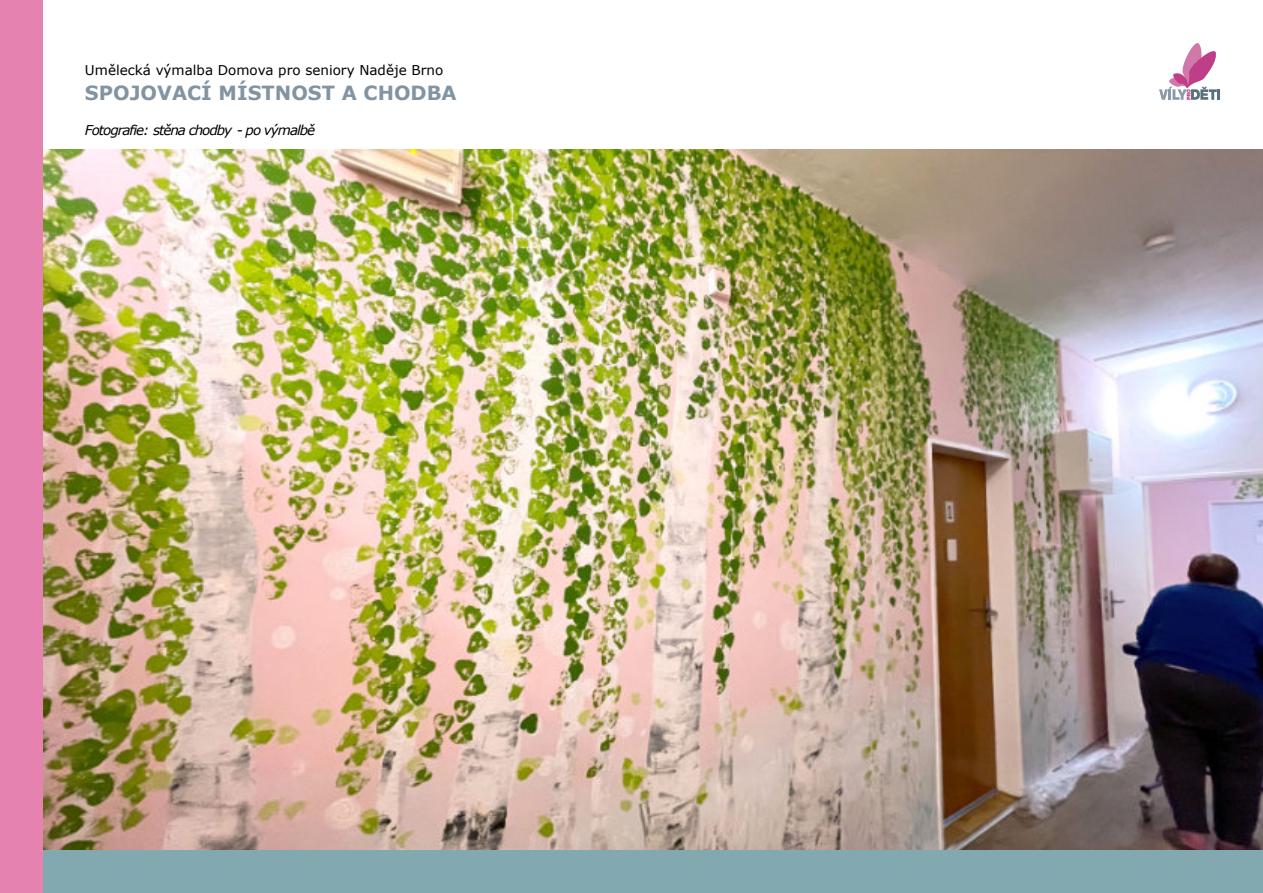
<style>
.page{position:relative;width:1263px;height:893px;background:#fff}
.page>*{position:absolute;margin:0;border:0;box-sizing:border-box;transform-origin:0 0}
.t1{font:700 19.5px "Verdana";color:#8294a1}
.t2{font:13.5px "Verdana";color:#000}
.t3{font:italic 13.5px "Verdana";letter-spacing:-.075em;color:#000}
</style>
<div class="page">
<img style="left:43px;top:149px;width:1220px;height:701px">
<svg style="left:1159px;top:43px;width:61px;height:57px"></svg>
<div style="left:0;top:850px;width:1263px;height:43px;background:#82a9af"></div>
<div style="left:0;top:0;width:43px;height:893px;background:#e682b0"></div>
<p class="t2" style="left:85px;top:65px;width:360px">Umělecká výmalba Domova pro seniory Naděje Brno</p>
<h1 class="t1" style="left:85px;top:85px;width:373px">SPOJOVACÍ MÍSTNOST A CHODBA</h1>
<p class="t3" style="left:85px;top:125px;width:232px">Fotografie: stěna chodby - po výmalbě</p>
</div>
